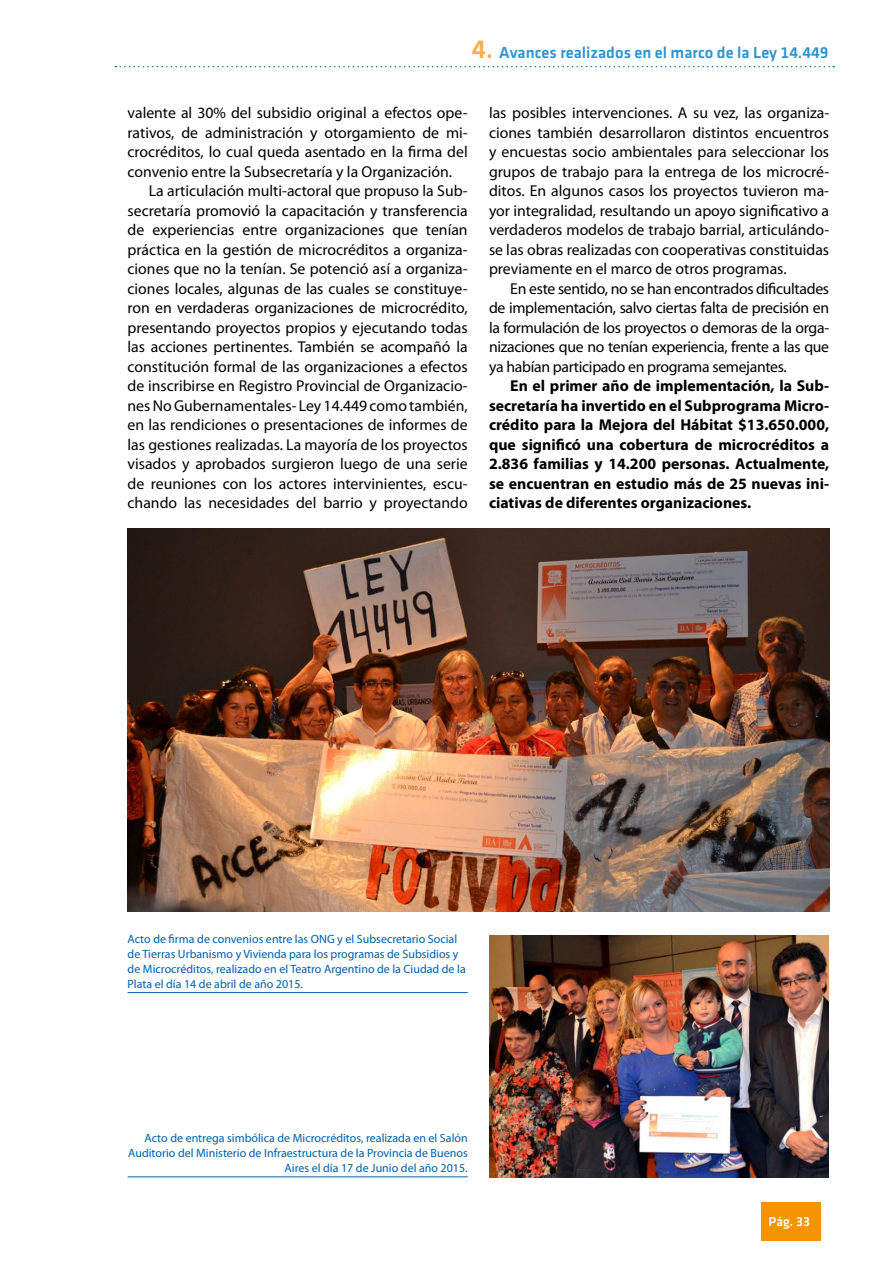
<style>
.page{position:relative;width:893px;height:1263px;background:#fff}
.page>*{position:absolute;margin:0;border:0;box-sizing:border-box;transform-origin:0 0}
.t1{font:16.5px "Klavika Medium TF";color:#3093cc}
.t2{font:15.75px/19.5px "Myriad Pro";color:#000;text-align:justify}
.t3{font:700 15.75px/19.5px "Myriad Pro";color:#000;text-align:justify}
.t4{font:13.5px "Klavika Medium TF";color:#fff}
.t5{font:12px/15px "Myriad Pro";color:#005ea8;text-align:right}
.s1{font-size:27px;color:#f7b04e}
</style>
<div class="page">
<div style="left:761px;top:1202px;width:60px;height:38px;background:#f39400"></div>
<svg style="left:116px;top:66px;width:718px;height:1px"></svg>
<img style="left:128px;top:529px;width:701px;height:382px">
<hr style="left:128px;top:1176px;width:340px;height:1px;background:#005ea8">
<hr style="left:128px;top:992px;width:340px;height:1px;background:#005ea8">
<img style="left:489px;top:936px;width:339px;height:242px">
<p class="t1" style="left:472px;top:44px;width:358px"><span class="s1">4.</span> Avances realizados en el marco de la Ley 14.449</p>
<p class="t2" style="left:128px;top:103px;width:342px">valente al 30% del subsidio original a efectos ope-</p>
<p class="t2" style="left:128px;top:122px;width:342px">rativos, de administración y otorgamiento de mi-</p>
<p class="t2" style="left:128px;top:142px;width:342px">crocréditos, lo cual queda asentado en la firma del</p>
<p class="t2" style="left:128px;top:161px;width:326px">convenio entre la Subsecretaría y la Organización.</p>
<p class="t2" style="left:149px;top:181px;width:320px">La articulación multi-actoral que propuso la Sub-</p>
<p class="t2" style="left:128px;top:200px;width:342px">secretaría promovió la capacitación y transferencia</p>
<p class="t2" style="left:128px;top:220px;width:342px">de experiencias entre organizaciones que tenían</p>
<p class="t2" style="left:128px;top:239px;width:342px">práctica en la gestión de microcréditos a organiza-</p>
<p class="t2" style="left:128px;top:259px;width:342px">ciones que no la tenían. Se potenció así a organiza-</p>
<p class="t2" style="left:128px;top:278px;width:342px">ciones locales, algunas de las cuales se constituye-</p>
<p class="t2" style="left:128px;top:298px;width:342px">ron en verdaderas organizaciones de microcrédito,</p>
<p class="t2" style="left:128px;top:317px;width:342px">presentando proyectos propios y ejecutando todas</p>
<p class="t2" style="left:128px;top:337px;width:342px">las acciones pertinentes. También se acompañó la</p>
<p class="t2" style="left:128px;top:356px;width:342px">constitución formal de las organizaciones a efectos</p>
<p class="t2" style="left:128px;top:376px;width:342px">de inscribirse en Registro Provincial de Organizacio-</p>
<p class="t2" style="left:128px;top:395px;width:342px">nes No Gubernamentales- Ley 14.449 como también,</p>
<p class="t2" style="left:128px;top:415px;width:342px">en las rendiciones o presentaciones de informes de</p>
<p class="t2" style="left:128px;top:434px;width:342px">las gestiones realizadas. La mayoría de los proyectos</p>
<p class="t2" style="left:128px;top:454px;width:342px">visados y aprobados surgieron luego de una serie</p>
<p class="t2" style="left:128px;top:473px;width:342px">de reuniones con los actores intervinientes, escu-</p>
<p class="t2" style="left:128px;top:493px;width:342px">chando las necesidades del barrio y proyectando</p>
<p class="t2" style="left:489px;top:103px;width:342px">las posibles intervenciones. A su vez, las organiza&shy;ciones también desarrollaron distintos encuentros y encuestas socio ambientales para seleccionar los grupos de trabajo para la entrega de los microcré&shy;ditos. En algunos casos los proyectos tuvieron ma&shy;yor integralidad, resultando un apoyo significativo a verdaderos modelos de trabajo barrial, articulándo&shy;se las obras realizadas con cooperativas constituidas previamente en el marco de otros programas.</p>
<p class="t2" style="left:489px;top:278px;width:342px;text-indent:21px">En este sentido, no se han encontrados dificultades de implementación, salvo ciertas falta de precisión en la formulación de los proyectos o demoras de la orga&shy;nizaciones que no tenían experiencia, frente a las que ya habían participado en programa semejantes.</p>
<p class="t3" style="left:489px;top:375px;width:342px;text-indent:21px">En el primer año de implementación, la Sub&shy;secretaría ha invertido en el Subprograma Micro&shy;crédito para la Mejora del Hábitat $13.650.000, que significó una cobertura de microcréditos a 2.836 familias y 14.200 personas. Actualmente, se encuentran en estudio más de 25 nuevas ini&shy;ciativas de diferentes organizaciones.</p>
<p class="t5" style="left:128px;top:931px;width:340px;text-align:left">Acto de firma de convenios entre las ONG y el Subsecretario Social de Tierras Urbanismo y Vivienda para los programas de Subsidios y de Microcréditos, realizado en el Teatro Argentino de la Ciudad de la Plata el día 14 de abril de año 2015.</p>
<p class="t5" style="left:128px;top:1131px;width:341px">Acto de entrega simbólica de Microcréditos, realizada en el Salón<br>Auditorio del Ministerio de Infraestructura de la Provincia de Buenos<br>Aires el día 17 de Junio del año 2015.</p>
<p class="t4" style="left:769px;top:1214px;width:43px">Pág. 33</p>
</div>
